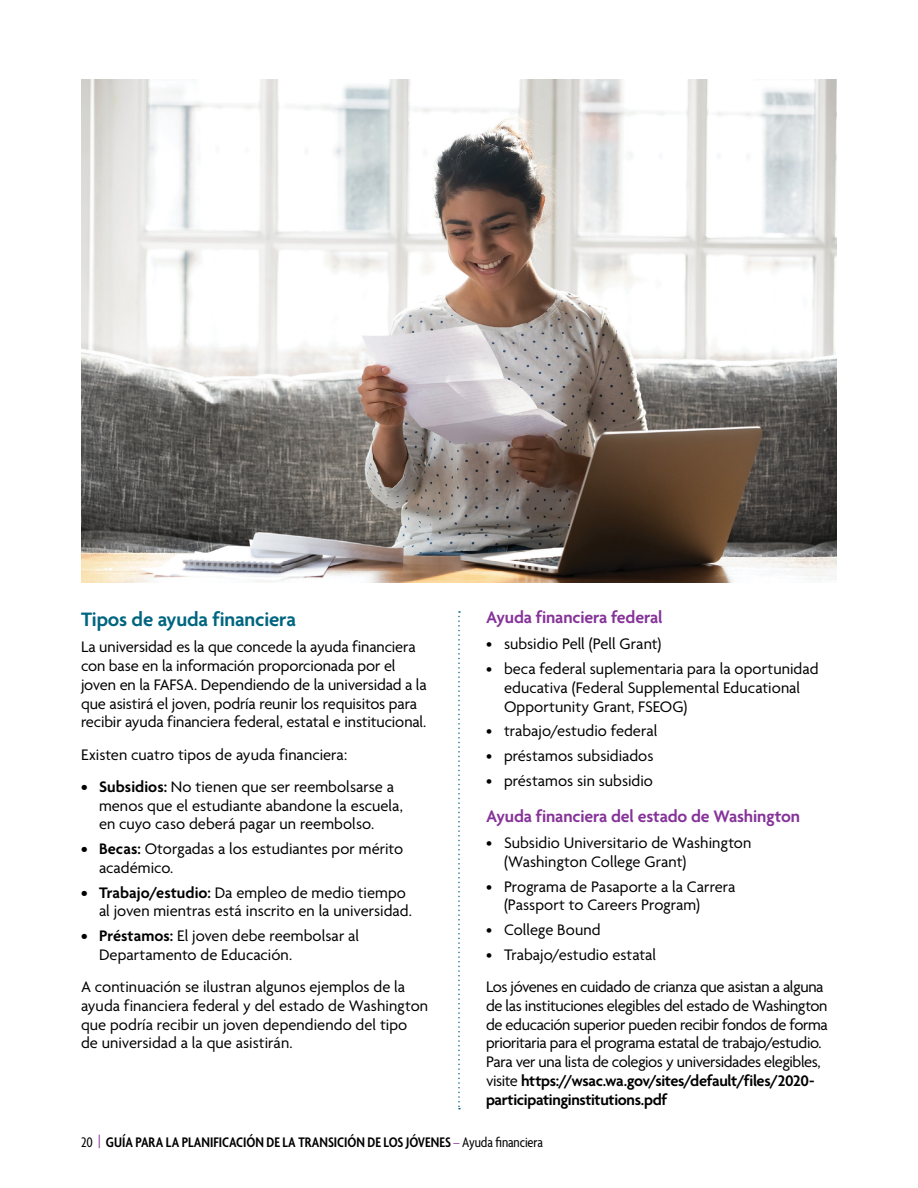
<style>
.page{position:relative;width:918px;height:1188px;background:#fff}
.page>*{position:absolute;margin:0;border:0;box-sizing:border-box;transform-origin:0 0}
.t1{font:600 21px "Agenda";letter-spacing:-.01em;color:#006580}
.t2{font:600 18px "Agenda";letter-spacing:-.01em;color:#863399}
.t3{font:16.5px/18.8px "Agenda";letter-spacing:-.005em;color:#000}
.t4{font:16.5px/18.8px "Agenda";letter-spacing:-.025em;color:#000}
.t5{font:600 condensed 15px "Agenda";color:#000}
.s1{font-weight:600}
.s2{font-weight:400}
.s3{font-weight:400;color:#863399}
</style>
<div class="page">
<img style="left:81px;top:80px;width:756px;height:502px">
<svg style="left:458px;top:611px;width:2px;height:498px"></svg>
<p class="t1" style="left:81px;top:608px;width:216px">Tipos de ayuda financiera</p>
<p class="t3" style="left:81px;top:639px;width:347px">La universidad es la que concede la ayuda financiera con base en la información proporcionada por el joven en la FAFSA. Dependiendo de la universidad a la que asistirá el joven, podría reunir los requisitos para recibir ayuda financiera federal, estatal e institucional.</p>
<p class="t3" style="left:81px;top:746px;width:268px">Existen cuatro tipos de ayuda financiera:</p>
<p class="t3" style="left:99px;top:778px;width:305px;text-indent:-18px"><span class="s1">• Subsidios:</span> No tienen que ser reembolsarse a menos que el estudiante abandone la escuela, en cuyo caso deberá pagar un reembolso.</p>
<p class="t3" style="left:99px;top:841px;width:306px;text-indent:-18px"><span class="s1">• Becas:</span> Otorgadas a los estudiantes por mérito académico.</p>
<p class="t3" style="left:99px;top:884px;width:314px;text-indent:-18px"><span class="s1">• Trabajo/estudio:</span> Da empleo de medio tiempo al joven mientras está inscrito en la universidad.</p>
<p class="t3" style="left:99px;top:928px;width:262px;text-indent:-18px"><span class="s1">• Préstamos:</span> El joven debe reembolsar al<br>Departamento de Educación.</p>
<p class="t3" style="left:81px;top:979px;width:349px">A continuación se ilustran algunos ejemplos de la ayuda financiera federal y del estado de Washington que podría recibir un joven dependiendo del tipo de universidad a la que asistirán.</p>
<p class="t2" style="left:486px;top:608px;width:178px">Ayuda financiera federal</p>
<p class="t3" style="left:486px;top:636px;width:177px">• subsidio Pell (Pell Grant)</p>
<p class="t3" style="left:504px;top:661px;width:316px;text-indent:-18px">• beca federal suplementaria para la oportunidad educativa (Federal Supplemental Educational<br>Opportunity Grant, FSEOG)</p>
<p class="t3" style="left:486px;top:723px;width:173px">• trabajo/estudio federal</p>
<p class="t3" style="left:486px;top:748px;width:169px">• préstamos subsidiados</p>
<p class="t3" style="left:486px;top:772px;width:169px">• préstamos sin subsidio</p>
<p class="t2" style="left:486px;top:807px;width:316px">Ayuda financiera del estado de Washington</p>
<p class="t3" style="left:504px;top:835px;width:249px;text-indent:-18px">• Subsidio Universitario de Washington (Washington College Grant)</p>
<p class="t3" style="left:504px;top:878px;width:233px;text-indent:-18px">• Programa de Pasaporte a la Carrera (Passport to Careers Program)</p>
<p class="t3" style="left:486px;top:922px;width:116px">• College Bound</p>
<p class="t3" style="left:486px;top:940px;width:339px;line-height:32.2px">• Trabajo/estudio estatal<br>Los jóvenes en cuidado de crianza que asistan a alguna</p>
<p class="t4" style="left:486px;top:997px;width:343px">de las instituciones elegibles del estado de Washington de educación superior pueden recibir fondos de forma prioritaria para el programa estatal de trabajo/estudio.<br>Para ver una lista de colegios y universidades elegibles, visite <span class="s1">https://wsac.wa.gov/sites/default/files/2020- participatinginstitutions.pdf</span></p>
<p class="t5" style="left:81px;top:1134px;width:464px"><span class="s2">20</span> <span class="s3">|</span> GUÍA PARA LA PLANIFICACIÓN DE LA TRANSICIÓN DE LOS JÓVENES <span class="s3">–</span> <span class="s2">Ayuda financiera</span></p>
</div>
